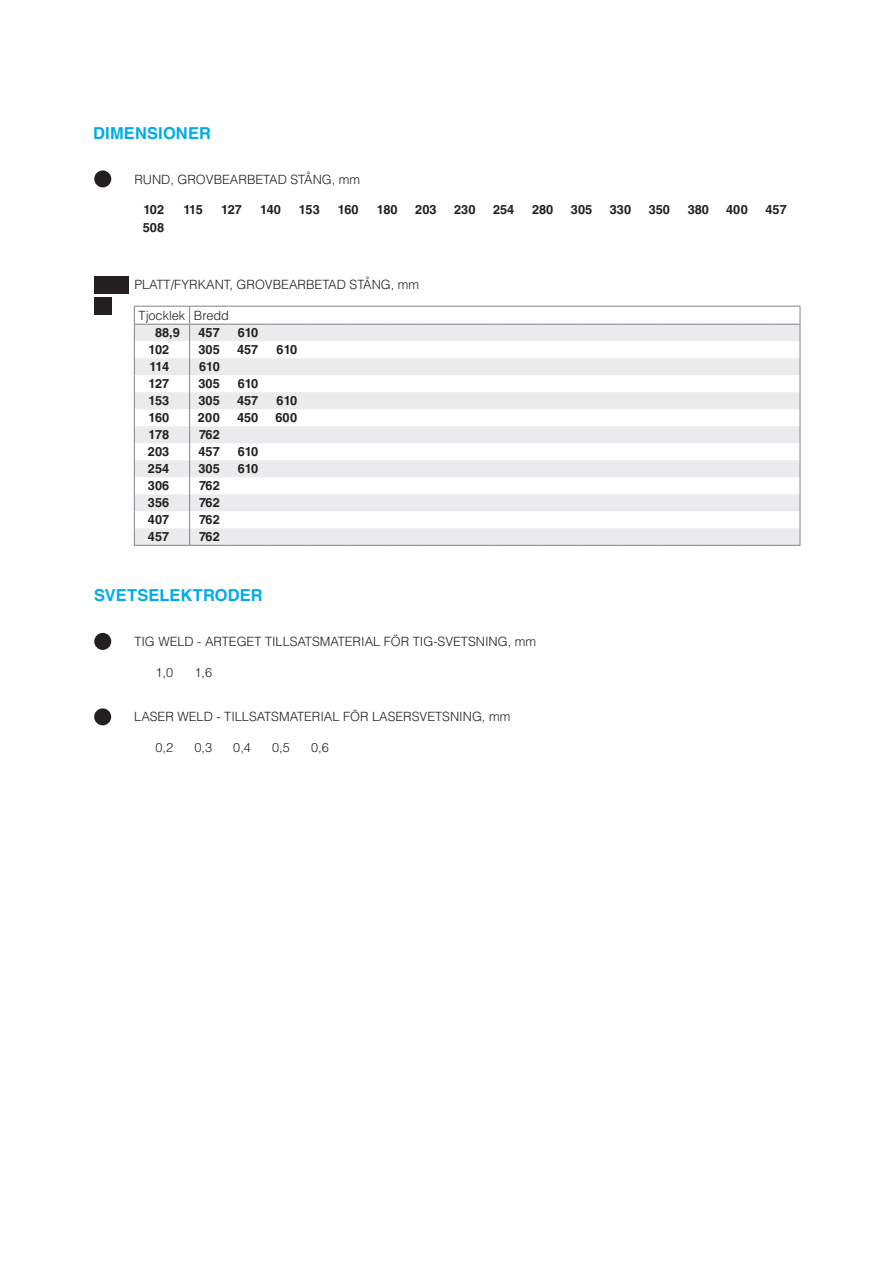
<style>
.page{position:relative;width:893px;height:1263px;background:#fff}
.page>*{position:absolute;margin:0;border:0;box-sizing:border-box;transform-origin:0 0}
.huvudrubrik{font:700 16.5px "Helvetica LT Std";letter-spacing:.005em;color:#00abe7}
.tabelltext_8_5_12{font:300 12.75px "Helvetica LT Std";color:#231f20}
.tabelltext_8_5_12_ta{font:700 12.75px "Helvetica LT Std";color:#231f20}
.tabelltext_8_5_12_ta-2{font:300 12.75px "Helvetica LT Std";color:#231f20}
</style>
<div class="page">
<svg style="left:135px;top:325px;width:665px;height:220px;fill:#ebebed"></svg>
<hr style="left:134px;top:306px;width:56px;height:1px;background:#808285">
<hr style="left:190px;top:306px;width:39px;height:1px;background:#808285">
<hr style="left:229px;top:306px;width:38px;height:1px;background:#808285">
<hr style="left:267px;top:306px;width:39px;height:1px;background:#808285">
<hr style="left:306px;top:306px;width:39px;height:1px;background:#808285">
<hr style="left:345px;top:306px;width:39px;height:1px;background:#808285">
<hr style="left:384px;top:306px;width:39px;height:1px;background:#808285">
<hr style="left:423px;top:306px;width:39px;height:1px;background:#808285">
<svg style="left:462px;top:306px;width:41px;height:1px"></svg>
<hr style="left:503px;top:306px;width:39px;height:1px;background:#808285">
<hr style="left:542px;top:306px;width:38px;height:1px;background:#808285">
<hr style="left:580px;top:306px;width:39px;height:1px;background:#808285">
<hr style="left:619px;top:306px;width:39px;height:1px;background:#808285">
<hr style="left:658px;top:306px;width:39px;height:1px;background:#808285">
<hr style="left:697px;top:306px;width:39px;height:1px;background:#808285">
<hr style="left:736px;top:306px;width:34px;height:1px;background:#808285">
<hr style="left:770px;top:306px;width:30px;height:1px;background:#808285">
<hr style="left:134px;top:324px;width:56px;height:1px;background:#808285">
<hr style="left:190px;top:324px;width:39px;height:1px;background:#808285">
<hr style="left:229px;top:324px;width:38px;height:1px;background:#808285">
<hr style="left:267px;top:324px;width:39px;height:1px;background:#808285">
<hr style="left:306px;top:324px;width:39px;height:1px;background:#808285">
<hr style="left:345px;top:324px;width:39px;height:1px;background:#808285">
<hr style="left:384px;top:324px;width:39px;height:1px;background:#808285">
<hr style="left:423px;top:324px;width:39px;height:1px;background:#808285">
<svg style="left:462px;top:324px;width:41px;height:1px"></svg>
<hr style="left:503px;top:324px;width:39px;height:1px;background:#808285">
<hr style="left:542px;top:324px;width:38px;height:1px;background:#808285">
<hr style="left:580px;top:324px;width:39px;height:1px;background:#808285">
<hr style="left:619px;top:324px;width:39px;height:1px;background:#808285">
<hr style="left:658px;top:324px;width:39px;height:1px;background:#808285">
<hr style="left:697px;top:324px;width:39px;height:1px;background:#808285">
<hr style="left:736px;top:324px;width:34px;height:1px;background:#808285">
<hr style="left:770px;top:324px;width:30px;height:1px;background:#808285">
<svg style="left:134px;top:307px;width:1px;height:238px"></svg>
<svg style="left:189px;top:307px;width:1px;height:238px"></svg>
<svg style="left:800px;top:307px;width:1px;height:238px"></svg>
<hr style="left:134px;top:545px;width:56px;height:1px;background:#808285">
<hr style="left:190px;top:545px;width:39px;height:1px;background:#808285">
<hr style="left:229px;top:545px;width:38px;height:1px;background:#808285">
<hr style="left:267px;top:545px;width:39px;height:1px;background:#808285">
<hr style="left:306px;top:545px;width:39px;height:1px;background:#808285">
<hr style="left:345px;top:545px;width:39px;height:1px;background:#808285">
<hr style="left:384px;top:545px;width:39px;height:1px;background:#808285">
<hr style="left:423px;top:545px;width:39px;height:1px;background:#808285">
<svg style="left:462px;top:545px;width:41px;height:1px"></svg>
<hr style="left:503px;top:545px;width:39px;height:1px;background:#808285">
<hr style="left:542px;top:545px;width:38px;height:1px;background:#808285">
<hr style="left:580px;top:545px;width:39px;height:1px;background:#808285">
<hr style="left:619px;top:545px;width:39px;height:1px;background:#808285">
<hr style="left:658px;top:545px;width:39px;height:1px;background:#808285">
<hr style="left:697px;top:545px;width:39px;height:1px;background:#808285">
<hr style="left:736px;top:545px;width:34px;height:1px;background:#808285">
<hr style="left:770px;top:545px;width:30px;height:1px;background:#808285">
<div style="left:94px;top:276px;width:34px;height:17px;background:#231f20"></div>
<div style="left:94px;top:298px;width:17px;height:17px;background:#231f20"></div>
<div style="left:94px;top:633px;width:17px;height:17px;background:#231f20;border-radius:50%"></div>
<div style="left:94px;top:170px;width:17px;height:17px;background:#231f20;border-radius:50%"></div>
<div style="left:94px;top:708px;width:17px;height:17px;background:#231f20;border-radius:50%"></div>
<p class="huvudrubrik" style="left:93px;top:124px;width:119px">DIMENSIONER</p>
<p class="tabelltext_8_5_12" style="left:134px;top:171px;width:227px">RUND, GROVBEARBETAD STÅNG, mm</p>
<p class="tabelltext_8_5_12_ta" style="left:144px;top:202px;width:22px">102</p>
<p class="tabelltext_8_5_12_ta" style="left:183px;top:202px;width:21px">115</p>
<p class="tabelltext_8_5_12_ta" style="left:221px;top:202px;width:22px">127</p>
<p class="tabelltext_8_5_12_ta" style="left:260px;top:202px;width:22px">140</p>
<p class="tabelltext_8_5_12_ta" style="left:299px;top:202px;width:22px">153</p>
<p class="tabelltext_8_5_12_ta" style="left:338px;top:202px;width:22px">160</p>
<p class="tabelltext_8_5_12_ta" style="left:377px;top:202px;width:22px">180</p>
<p class="tabelltext_8_5_12_ta" style="left:415px;top:202px;width:23px">203</p>
<p class="tabelltext_8_5_12_ta" style="left:454px;top:202px;width:23px">230</p>
<p class="tabelltext_8_5_12_ta" style="left:493px;top:202px;width:23px">254</p>
<p class="tabelltext_8_5_12_ta" style="left:532px;top:202px;width:23px">280</p>
<p class="tabelltext_8_5_12_ta" style="left:571px;top:202px;width:23px">305</p>
<p class="tabelltext_8_5_12_ta" style="left:610px;top:202px;width:23px">330</p>
<p class="tabelltext_8_5_12_ta" style="left:649px;top:202px;width:23px">350</p>
<p class="tabelltext_8_5_12_ta" style="left:688px;top:202px;width:23px">380</p>
<p class="tabelltext_8_5_12_ta" style="left:726px;top:202px;width:23px">400</p>
<p class="tabelltext_8_5_12_ta" style="left:765px;top:202px;width:23px">457</p>
<p class="tabelltext_8_5_12_ta" style="left:143px;top:220px;width:23px">508</p>
<p class="tabelltext_8_5_12" style="left:134px;top:277px;width:286px">PLATT/FYRKANT, GROVBEARBETAD STÅNG, mm</p>
<p class="tabelltext_8_5_12" style="left:139px;top:307px;width:48px">Tjocklek</p>
<p class="tabelltext_8_5_12" style="left:194px;top:307px;width:37px">Bredd</p>
<p class="tabelltext_8_5_12_ta" style="left:155px;top:325px;width:26px">88,9</p>
<p class="tabelltext_8_5_12_ta" style="left:198px;top:325px;width:23px">457</p>
<p class="tabelltext_8_5_12_ta" style="left:238px;top:325px;width:22px">610</p>
<p class="tabelltext_8_5_12_ta" style="left:149px;top:342px;width:22px">102</p>
<p class="tabelltext_8_5_12_ta" style="left:198px;top:342px;width:23px">305</p>
<p class="tabelltext_8_5_12_ta" style="left:237px;top:342px;width:23px">457</p>
<p class="tabelltext_8_5_12_ta" style="left:277px;top:342px;width:22px">610</p>
<p class="tabelltext_8_5_12_ta" style="left:150px;top:359px;width:21px">114</p>
<p class="tabelltext_8_5_12_ta" style="left:199px;top:359px;width:22px">610</p>
<p class="tabelltext_8_5_12_ta" style="left:148px;top:376px;width:22px">127</p>
<p class="tabelltext_8_5_12_ta" style="left:198px;top:376px;width:23px">305</p>
<p class="tabelltext_8_5_12_ta" style="left:238px;top:376px;width:22px">610</p>
<p class="tabelltext_8_5_12_ta" style="left:148px;top:393px;width:22px">153</p>
<p class="tabelltext_8_5_12_ta" style="left:198px;top:393px;width:23px">305</p>
<p class="tabelltext_8_5_12_ta" style="left:237px;top:393px;width:23px">457</p>
<p class="tabelltext_8_5_12_ta" style="left:277px;top:393px;width:22px">610</p>
<p class="tabelltext_8_5_12_ta" style="left:148px;top:410px;width:22px">160</p>
<p class="tabelltext_8_5_12_ta" style="left:198px;top:410px;width:23px">200</p>
<p class="tabelltext_8_5_12_ta" style="left:237px;top:410px;width:23px">450</p>
<p class="tabelltext_8_5_12_ta" style="left:275px;top:410px;width:23px">600</p>
<p class="tabelltext_8_5_12_ta" style="left:148px;top:427px;width:22px">178</p>
<p class="tabelltext_8_5_12_ta" style="left:199px;top:427px;width:22px">762</p>
<p class="tabelltext_8_5_12_ta" style="left:148px;top:444px;width:23px">203</p>
<p class="tabelltext_8_5_12_ta" style="left:198px;top:444px;width:23px">457</p>
<p class="tabelltext_8_5_12_ta" style="left:238px;top:444px;width:22px">610</p>
<p class="tabelltext_8_5_12_ta" style="left:148px;top:461px;width:23px">254</p>
<p class="tabelltext_8_5_12_ta" style="left:198px;top:461px;width:23px">305</p>
<p class="tabelltext_8_5_12_ta" style="left:238px;top:461px;width:22px">610</p>
<p class="tabelltext_8_5_12_ta" style="left:148px;top:478px;width:23px">306</p>
<p class="tabelltext_8_5_12_ta" style="left:199px;top:478px;width:22px">762</p>
<p class="tabelltext_8_5_12_ta" style="left:148px;top:495px;width:23px">356</p>
<p class="tabelltext_8_5_12_ta" style="left:199px;top:495px;width:22px">762</p>
<p class="tabelltext_8_5_12_ta" style="left:148px;top:512px;width:23px">407</p>
<p class="tabelltext_8_5_12_ta" style="left:199px;top:512px;width:22px">762</p>
<p class="tabelltext_8_5_12_ta" style="left:148px;top:529px;width:23px">457</p>
<p class="tabelltext_8_5_12_ta" style="left:199px;top:529px;width:22px">762</p>
<p class="huvudrubrik" style="left:94px;top:585px;width:170px">SVETSELEKTRODER</p>
<p class="tabelltext_8_5_12" style="left:134px;top:633px;width:403px">TIG WELD - ARTEGET TILLSATSMATERIAL FÖR TIG-SVETSNING, mm</p>
<p class="tabelltext_8_5_12_ta-2" style="left:156px;top:664px;width:19px">1,0</p>
<p class="tabelltext_8_5_12_ta-2" style="left:194px;top:664px;width:19px">1,6</p>
<p class="tabelltext_8_5_12" style="left:134px;top:709px;width:377px">LASER WELD - TILLSATSMATERIAL FÖR LASERSVETSNING, mm</p>
<p class="tabelltext_8_5_12_ta-2" style="left:155px;top:739px;width:19px">0,2</p>
<p class="tabelltext_8_5_12_ta-2" style="left:194px;top:739px;width:19px">0,3</p>
<p class="tabelltext_8_5_12_ta-2" style="left:233px;top:739px;width:19px">0,4</p>
<p class="tabelltext_8_5_12_ta-2" style="left:272px;top:739px;width:19px">0,5</p>
<p class="tabelltext_8_5_12_ta-2" style="left:311px;top:739px;width:19px">0,6</p>
</div>
